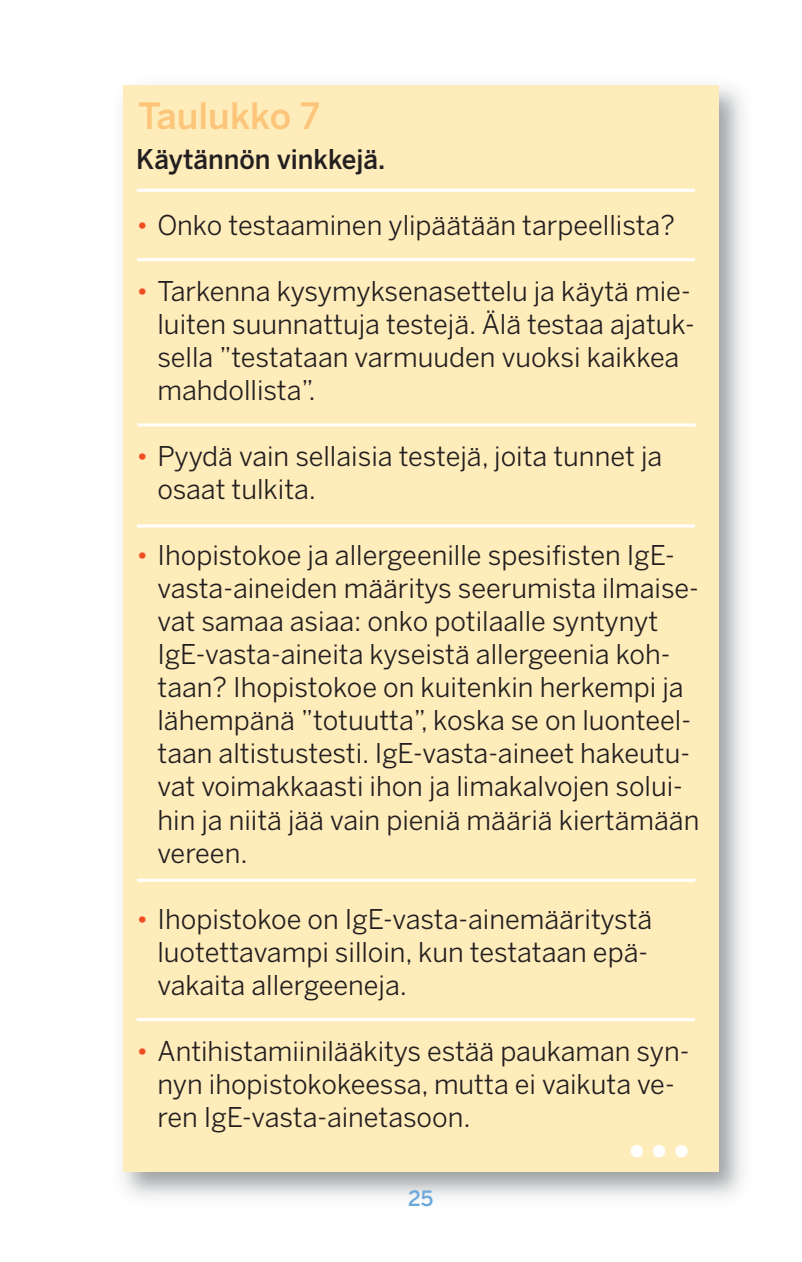
<style>
.page{position:relative;width:802px;height:1262px;background:#fff}
.page>*{position:absolute;margin:0;border:0;box-sizing:border-box;transform-origin:0 0}
.t1{font:500 48px "Benton Sans";color:#fff}
.t2{font:500 36px "Benton Sans";color:#fdc57a}
.t3{font:27px/33px "Benton Sans";color:#231f20}
.t4{font:500 27px "Benton Sans";color:#231f20;scale:.96 1}
.t5{font:500 21px "Benton Sans";color:#6ea9dc}
.s1{color:#f04c23}
</style>
<div class="page">
<img style="left:122px;top:85px;width:621px;height:1113px">
<div style="left:123px;top:85px;width:595px;height:1086px;background:#ffecbb"></div>
<hr style="left:137px;top:189px;width:557px;height:3px;background:#fff">
<hr style="left:137px;top:258px;width:558px;height:3px;background:#fff">
<hr style="left:137px;top:423px;width:558px;height:3px;background:#fff">
<hr style="left:137px;top:524px;width:557px;height:3px;background:#fff">
<hr style="left:137px;top:878px;width:558px;height:3px;background:#fff">
<hr style="left:136px;top:1017px;width:558px;height:3px;background:#fff">
<h2 class="t2" style="left:138px;top:102px;width:183px">Taulukko 7</h2>
<p class="t4" style="left:136px;top:149px;width:261px">Käytännön vinkkejä.</p>
<p class="t3" style="left:136px;top:211px;width:540px"><span class="s1">•</span> Onko testaaminen ylipäätään tarpeellista?</p>
<p class="t3" style="left:157px;top:277px;width:538px;text-indent:-21px"><span class="s1">•</span> Tarkenna kysymyksenasettelu ja käytä mie&shy;luiten suunnattuja testejä. Älä testaa ajatuk&shy;sella ”testataan varmuuden vuoksi kaikkea mahdollista”.</p>
<p class="t3" style="left:157px;top:442px;width:506px;text-indent:-21px"><span class="s1">•</span> Pyydä vain sellaisia testejä, joita tunnet ja osaat tulkita.</p>
<p class="t3" style="left:157px;top:541px;width:543px;text-indent:-21px"><span class="s1">•</span> Ihopistokoe ja allergeenille spesifisten IgE&shy;vasta-aineiden määritys seerumista ilmaise&shy;vat samaa asiaa: onko potilaalle syntynyt IgE-vasta-aineita kyseistä allergeenia koh&shy;taan? Ihopistokoe on kuitenkin herkempi ja lähempänä ”totuutta”, koska se on luonteel&shy;taan altistustesti. IgE-vasta-aineet hakeutu&shy;vat voimakkaasti ihon ja limakalvojen solui&shy;hin ja niitä jää vain pieniä määriä kiertämään vereen.</p>
<p class="t3" style="left:157px;top:904px;width:496px;text-indent:-21px"><span class="s1">•</span> Ihopistokoe on IgE-vasta-ainemääritystä luo tettavampi silloin, kun testataan epä&shy;vakaita allergeeneja.</p>
<p class="t3" style="left:157px;top:1036px;width:533px;text-indent:-21px"><span class="s1">•</span> Antihistamiinilääkitys estää paukaman syn&shy;nyn ihopistokokeessa, mutta ei vaikuta ve&shy;ren IgE-vasta-ainetasoon.</p>
<h1 class="t1" style="left:625px;top:1131px;width:68px">•••</h1>
<p class="t5" style="left:408px;top:1190px;width:27px">25</p>
</div>
